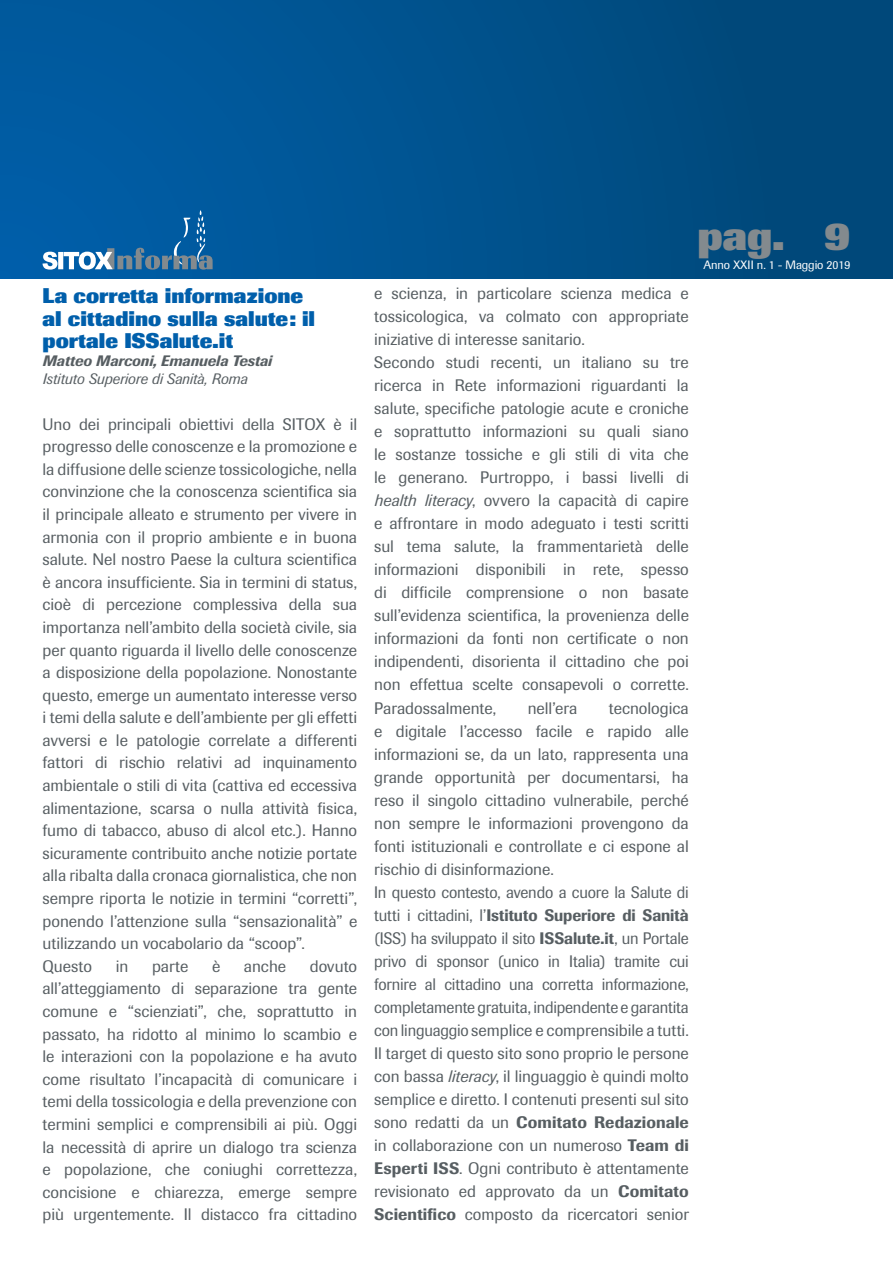
<style>
.page{position:relative;width:893px;height:1263px;background:#fff}
.page>*{position:absolute;margin:0;border:0;box-sizing:border-box;transform-origin:0 0}
.t1{font:800 40.5px "Imago";color:#838a8e}
.t2{font:800 21px/22.6px "Imago";color:#005fab}
.t3{font:16.5px/23.1px "Imago";color:#575e62}
.t4{font:italic 15px "Imago";color:#575e62}
.t5{font:italic 500 15px "Imago";color:#575e62}
.t6{font:12px "Imago";letter-spacing:-.01em;color:#fff}
.s1{font-style:italic}
.s2{font-weight:500}
</style>
<div class="page">
<div style="left:0;top:0;width:893px;height:278px;background:linear-gradient(to right,#005ea6,#004776)"></div>
<svg style="left:43px;top:210px;width:170px;height:60px;background:#246fa9"></svg>
<p class="t2" style="left:43px;top:284px;width:274px">La corretta informazione al cittadino sulla salute: il portale ISSalute.it</p>
<p class="t5" style="left:43px;top:352px;width:231px">Matteo Marconi, Emanuela Testai</p>
<p class="t4" style="left:43px;top:371px;width:206px">Istituto Superiore di Sanità, Roma</p>
<p class="t3" style="left:43px;top:413px;width:316px;line-height:22.6px">Uno dei principali obiettivi della SITOX è il progresso delle conoscenze e la promozione e la diffusione delle scienze tossicologiche, nella convinzione che la conoscenza scientifica sia il principale alleato e strumento per vivere in armonia con il proprio ambiente e in buona salute. Nel nostro Paese la cultura scientifica è ancora insufficiente. Sia in termini di status, cioè di percezione complessiva della sua importanza nell’ambito della società civile, sia per quanto riguarda il livello delle conoscenze a disposizione della popolazione. Nonostante questo, emerge un aumentato interesse verso i temi della salute e dell’ambiente per gli effetti avversi e le patologie correlate a differenti fattori di rischio relativi ad inquinamento ambientale o stili di vita (cattiva ed eccessiva alimentazione, scarsa o nulla attività fisica, fumo di tabacco, abuso di alcol etc.). Hanno sicuramente contribuito anche notizie portate alla ribalta dalla cronaca giornalistica, che non sempre riporta le notizie in termini “corretti”, ponendo l’attenzione sulla “sensazionalità” e utilizzando un vocabolario da “scoop”.<br>Questo</p>
<p class="t3" style="left:116px;top:955px;width:14px">in</p>
<p class="t3" style="left:152px;top:955px;width:38px">parte</p>
<p class="t3" style="left:212px;top:955px;width:10px">è</p>
<p class="t3" style="left:244px;top:955px;width:44px">anche</p>
<p class="t3" style="left:43px;top:955px;width:316px;line-height:22.6px;text-align:justify;text-indent:267px">dovuto all’atteggiamento di separazione tra gente comune e “scienziati”, che, soprattutto in passato, ha ridotto al minimo lo scambio e le interazioni con la popolazione e ha avuto come risultato l’incapacità di comunicare i temi della tossicologia e della prevenzione con termini semplici e comprensibili ai più. Oggi la necessità di aprire un dialogo tra scienza e popolazione, che coniughi correttezza, concisione e chiarezza, emerge sempre più urgentemente. Il distacco fra cittadino</p>
<p class="t3" style="left:374px;top:282px;width:316px">e scienza, in particolare scienza medica e tossicologica, va colmato con appropriate iniziative di interesse sanitario.<br>Secondo studi recenti, un italiano su tre ricerca in Rete informazioni riguardanti la salute, specifiche patologie acute e croniche e soprattutto informazioni su quali siano le sostanze tossiche e gli stili di vita che le generano. Purtroppo, i bassi livelli di <span class="s1">health literacy</span>, ovvero la capacità di capire e affrontare in modo adeguato i testi scritti sul tema salute, la frammentarietà delle informazioni disponibili in rete, spesso di difficile comprensione o non basate sull’evidenza scientifica, la provenienza delle informazioni da fonti non certificate o non indipendenti, disorienta il cittadino che poi non effettua scelte consapevoli o corrette.<br>Paradossalmente,</p>
<p class="t3" style="left:374px;top:696px;width:316px;text-indent:235px">tecnologica e digitale l’accesso facile e rapido alle informazioni se, da un lato, rappresenta una grande opportunità per documentarsi, ha reso il singolo cittadino vulnerabile, perché non sempre le informazioni provengono da fonti istituzionali e controllate e ci espone al rischio di disinformazione.<br>In questo contesto, avendo a cuore la Salute di tutti i cittadini, l’<span class="s2">Istituto Superiore di Sanità </span>(ISS) ha sviluppato il sito <span class="s2">ISSalute.it</span>, un Portale privo di sponsor (unico in Italia) tramite cui fornire al cittadino una corretta informazione, completamente gratuita, indipendente e garantita con linguaggio semplice e comprensibile a tutti.<br>Il target di questo sito sono proprio le persone con bassa <span class="s1">literacy</span>, il linguaggio è quindi molto semplice e diretto. I contenuti presenti sul sito sono redatti da un <span class="s2">Comitato Redazionale </span>in collaborazione con un numeroso <span class="s2">Team di Esperti ISS</span>. Ogni contributo è attentamente revisionato ed approvato da un <span class="s2">Comitato Scientifico</span> composto da ricercatori senior</p>
<p class="t3" style="left:528px;top:696px;width:51px">nell’era</p>
<h1 class="t1" style="left:697px;top:212px;width:155px">pag. 9</h1>
<p class="t6" style="left:703px;top:258px;width:149px">Anno XXII n. 1 - Maggio 2019</p>
</div>
